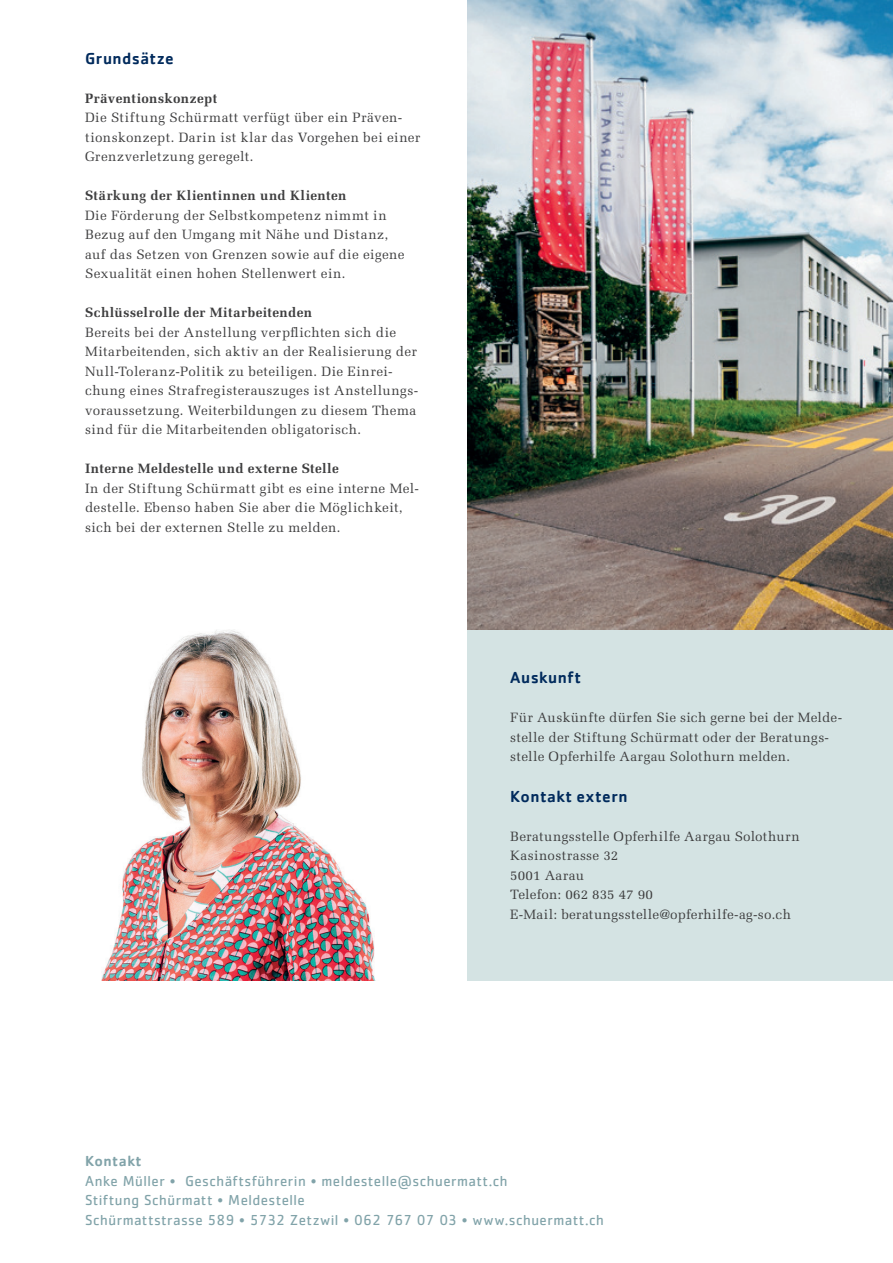
<style>
.page{position:relative;width:893px;height:1263px;background:#fff}
.page>*{position:absolute;margin:0;border:0;box-sizing:border-box;transform-origin:0 0}
.t1{font:500 16.5px "Cachet";letter-spacing:.03em;color:#002a5c}
.t2{font:15px/19.5px "Cachet Std";letter-spacing:.03em;color:#81a3a9}
.t3{font:500 15px "Cachet";letter-spacing:.03em;color:#81a3a9}
.t4{font:13.5px/19.5px "Melior LT Std";letter-spacing:.03em;color:#3e3e3f}
.t5{font:700 13.5px "Melior LT Std";letter-spacing:.03em;color:#3e3e3f}
</style>
<div class="page">
<div style="left:468px;top:629px;width:425px;height:351px;background:#d4e3e3"></div>
<img style="left:468px;top:0;width:425px;height:629px">
<img style="left:101px;top:630px;width:274px;height:350px">
<p class="t1" style="left:85px;top:48px;width:90px">Grundsätze</p>
<p class="t5" style="left:85px;top:90px;width:134px">Präventionskonzept</p>
<p class="t4" style="left:85px;top:108px;width:337px">Die Stiftung Schürmatt verfügt über ein Präven&shy;tionskonzept. Darin ist klar das Vorgehen bei einer<br>Grenzverletzung geregelt.</p>
<p class="t5" style="left:85px;top:188px;width:263px">Stärkung der Klientinnen und Klienten</p>
<p class="t4" style="left:85px;top:205px;width:321px">Die Förderung der Selbstkompetenz nimmt in Bezug auf den Umgang mit Nähe und Distanz, auf das Setzen von Grenzen sowie auf die eigene Sexualität einen hohen Stellenwert ein.</p>
<p class="t5" style="left:85px;top:304px;width:229px">Schlüsselrolle der Mitarbeitenden</p>
<p class="t4" style="left:85px;top:322px;width:335px">Bereits bei der Anstellung verpflichten sich die Mitarbeitenden, sich aktiv an der Realisierung der Null-Toleranz-Politik zu beteiligen. Die Einrei&shy;chung eines Strafregisterauszuges ist Anstellungs&shy;voraussetzung. Weiterbildungen zu diesem Thema sind für die Mitarbeitenden obligatorisch.</p>
<p class="t5" style="left:85px;top:460px;width:255px">Interne Meldestelle und externe Stelle</p>
<p class="t4" style="left:85px;top:478px;width:335px">In der Stiftung Schürmatt gibt es eine interne Mel&shy;destelle. Ebenso haben Sie aber die Möglichkeit, sich bei der externen Stelle zu melden.</p>
<p class="t1" style="left:510px;top:668px;width:72px">Auskunft</p>
<p class="t4" style="left:510px;top:708px;width:333px">Für Auskünfte dürfen Sie sich gerne bei der Melde&shy;stelle der Stiftung Schürmatt oder der Beratungs&shy;stelle Opferhilfe Aargau Solothurn melden.</p>
<p class="t1" style="left:510px;top:786px;width:119px">Kontakt extern</p>
<p class="t4" style="left:510px;top:826px;width:291px">Beratungsstelle Opferhilfe Aargau Solothurn<br>Kasinostrasse 32<br>5001 Aarau<br>Telefon: 062 835 47 90<br>E-Mail: beratungsstelle@opferhilfe-ag-so.ch</p>
<p class="t3" style="left:85px;top:1152px;width:58px">Kontakt</p>
<p class="t2" style="left:85px;top:1171px;width:520px">Anke Müller • Geschäftsführerin • meldestelle@schuermatt.ch<br>Stiftung Schürmatt • Meldestelle<br>Schürmattstrasse 589 • 5732 Zetzwil • 062 767 07 03 • www.schuermatt.ch</p>
</div>
